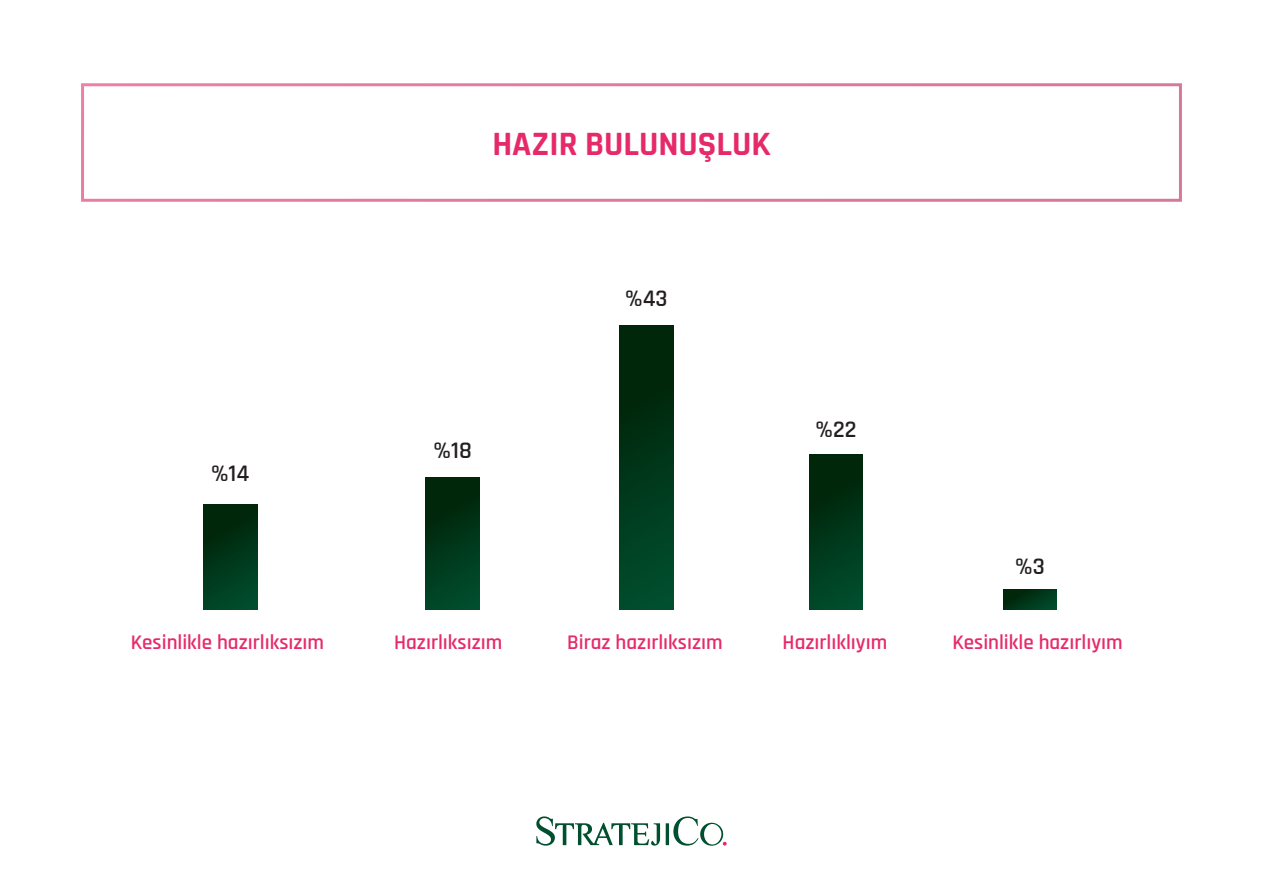
<style>
.page{position:relative;width:1263px;height:893px;background:#fff}
.page>*{position:absolute;margin:0;border:0;box-sizing:border-box;transform-origin:0 0}
.t1{font:700 34.5px "Rajdhani";color:#e62a69}
.t2{font:600 24px "Rajdhani";color:#231f20}
.t3{font:600 21px "Rajdhani";color:#e62a69}
</style>
<div class="page">
<div style="left:203px;top:504px;width:54px;height:105px;background:linear-gradient(to bottom,#002205,#004a2b)"></div>
<div style="left:426px;top:477px;width:54px;height:132px;background:linear-gradient(to bottom,#002104,#004b2c)"></div>
<div style="left:619px;top:326px;width:54px;height:283px;background:linear-gradient(to bottom,#002003,#004d2e)"></div>
<div style="left:809px;top:454px;width:54px;height:155px;background:linear-gradient(to bottom,#002104,#004b2d)"></div>
<div style="left:1003px;top:589px;width:54px;height:20px;background:linear-gradient(to right,#002508,#004527)"></div>
<svg style="left:536px;top:816px;width:124px;height:30px"></svg>
<svg style="left:666px;top:816px;width:61px;height:30px"></svg>
<div style="left:81px;top:83px;width:1101px;height:119px;border:3px solid #fff"></div>
<h1 class="t1" style="left:492px;top:123px;width:280px">HAZIR BULUNUŞLUK</h1>
<p class="t2" style="left:211px;top:459px;width:40px">%14</p>
<p class="t2" style="left:434px;top:436px;width:40px">%18</p>
<p class="t2" style="left:625px;top:284px;width:44px">%43</p>
<p class="t2" style="left:815px;top:415px;width:42px">%22</p>
<p class="t2" style="left:1015px;top:552px;width:31px">%3</p>
<p class="t3" style="left:131px;top:630px;width:195px">Kesinlikle hazırlıksızım</p>
<p class="t3" style="left:394px;top:630px;width:110px">Hazırlıksızım</p>
<p class="t3" style="left:567px;top:630px;width:157px">Biraz hazırlıksızım</p>
<p class="t3" style="left:783px;top:630px;width:106px">Hazırlıklıyım</p>
<p class="t3" style="left:952px;top:630px;width:172px">Kesinlikle hazırlıyım</p>
</div>
